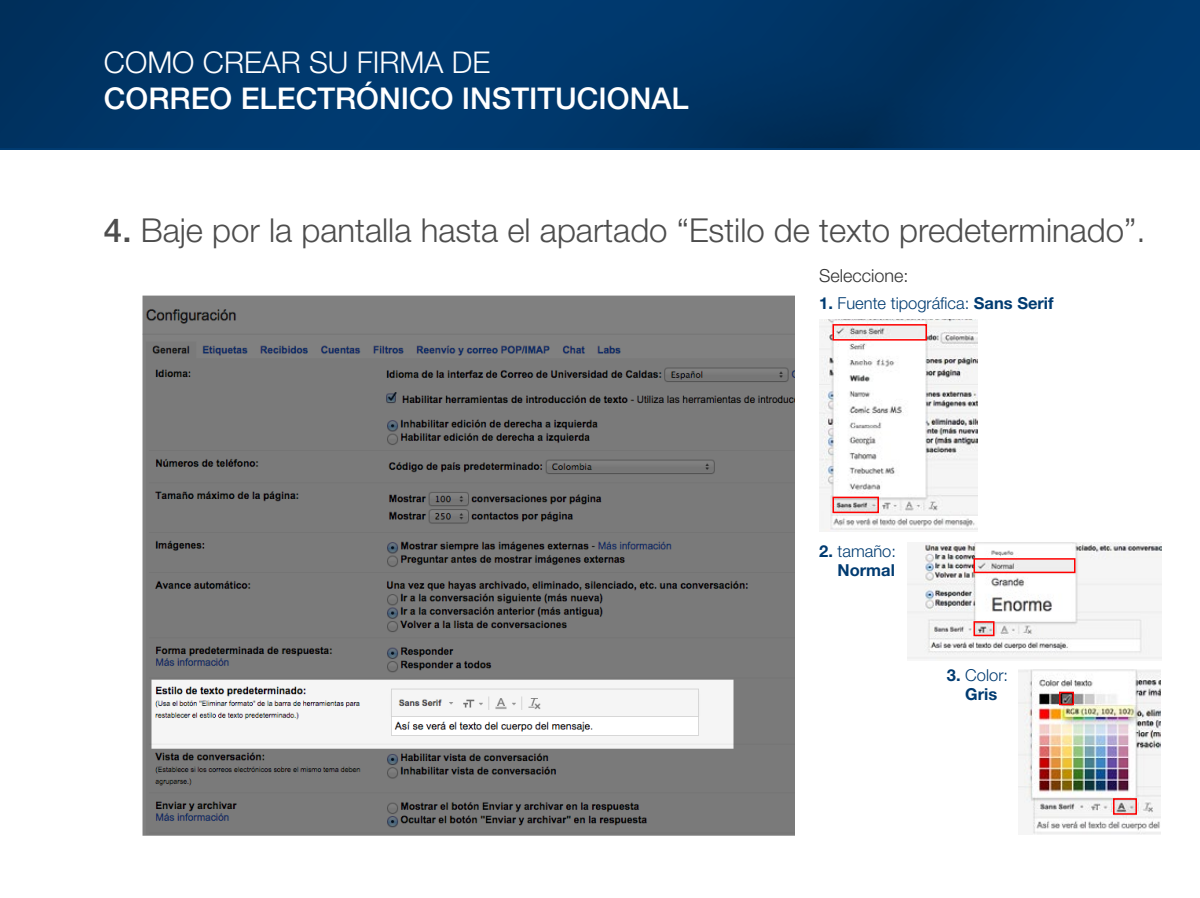
<style>
.page{position:relative;width:1200px;height:898px;background:#fff}
.page>*{position:absolute;margin:0;border:0;box-sizing:border-box;transform-origin:0 0}
.t1{font:300 33px "Helvetica Neue LT Std";color:#4d4d4d}
.t2{font:500 30px "Helvetica Neue LT Std";color:#fff}
.t3{font:300 30px "Helvetica Neue LT Std";color:#fff}
.t4{font:300 18px "Helvetica Neue LT Std";color:#333}
.t5{font:300 16.5px "Helvetica Neue LT Std";color:#003b71}
.t6{font:700 16.5px/18.6px "Helvetica Neue LT Std";color:#003b71;text-align:right}
.s1{font-weight:500}
.s2{font-weight:700}
.s3{font-weight:300}
</style>
<div class="page">
<div style="left:0;top:0;width:1200px;height:148px;background:linear-gradient(to right,#003668,#003566)"></div>
<svg style="left:142px;top:296px;width:653px;height:540px;background:#828282"></svg>
<img style="left:907px;top:542px;width:254px;height:118px">
<div style="left:974px;top:621px;width:20px;height:15px;border:2px solid #f00"></div>
<div style="left:974px;top:558px;width:102px;height:15px;border:2px solid #f00"></div>
<img style="left:819px;top:320px;width:159px;height:211px">
<div style="left:832px;top:496px;width:47px;height:17px;border:2px solid #f00"></div>
<div style="left:832px;top:324px;width:95px;height:16px;border:2px solid #f00"></div>
<img style="left:1018px;top:669px;width:143px;height:165px">
<div style="left:1113px;top:798px;width:24px;height:16px;border:2px solid #f00"></div>
<div style="left:1059px;top:692px;width:15px;height:13px;border:2px solid #f00"></div>
<p class="t3" style="left:104px;top:44px;width:388px">COMO CREAR SU FIRMA DE</p>
<p class="t2" style="left:104px;top:80px;width:586px">CORREO ELECTRÓNICO INSTITUCIONAL</p>
<p class="t1" style="left:104px;top:210px;width:1043px"><span class="s1">4.</span> Baje por la pantalla hasta el apartado “Estilo de texto predeterminado”.</p>
<p class="t4" style="left:819px;top:265px;width:91px">Seleccione:</p>
<p class="t5" style="left:819px;top:293px;width:236px"><span class="s2">1.</span> Fuente tipográfica: <span class="s2">Sans Serif</span></p>
<p class="t6" style="left:819px;top:542px;width:78px">2. <span class="s3">tamaño:<br></span>Normal</p>
<p class="t6" style="left:947px;top:665px;width:63px;text-align:center">3. <span class="s3">Color:<br></span>Gris</p>
</div>
